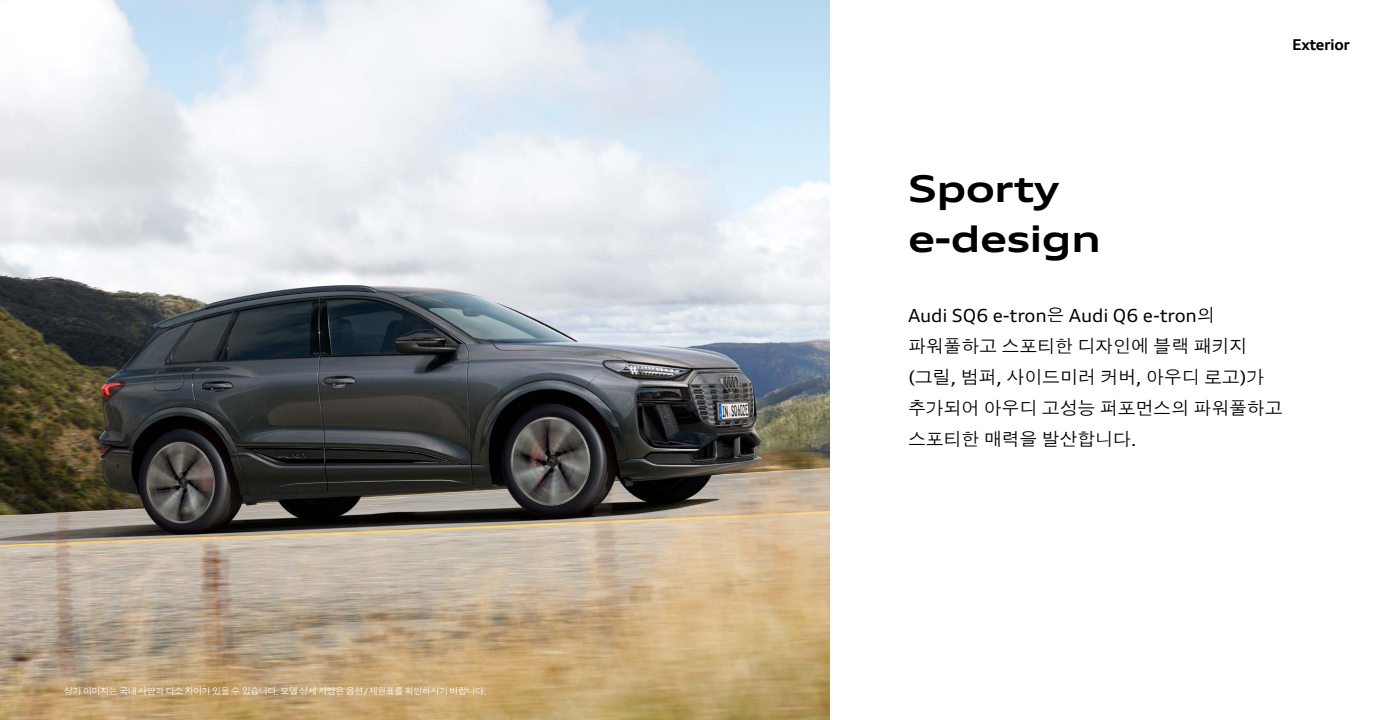
<style>
.page{position:relative;width:1400px;height:720px;background:#fff}
.page>*{position:absolute;margin:0;border:0;box-sizing:border-box;transform-origin:0 0}
.t1{font:700 expanded 37px/50px "Audi Type";letter-spacing:-.02em;color:#000}
.t2{font:18px/31px "Audi Type KR";letter-spacing:-.01em;color:#000}
.t3{font:expanded 18px "Audi Type";letter-spacing:-.01em;color:#000}
.t4{font:700 expanded 15px "Audi Type";letter-spacing:-.025em;color:#000}
.t5{font:9px "Audi Type KR";letter-spacing:-.05em;color:#fff}
.s1{font-family:"Audi Type";font-stretch:expanded}
.s2{font-family:"Audi Type KR";font-stretch:normal}
</style>
<div class="page">
<img style="left:0;top:0;width:830px;height:720px">
<p class="t5" style="left:64px;top:686px;width:424px">상기 이미지는 국내 사양과 다소 차이가 있을 수 있습니다<span class="s1">.</span> 모델 상세 사양은 옵션<span class="s1">/</span>제원표를 확인하시기 바랍니다<span class="s1">.</span></p>
<p class="t4" style="left:1292px;top:35px;width:59px">Exterior</p>
<h1 class="t1" style="left:908px;top:163px;width:194px">Sporty e-design</h1>
<p class="t3" style="left:908px;top:304px;width:308px">Audi SQ6 e-tron<span class="s2">은</span> Audi Q6 e-tron<span class="s2">의</span></p>
<p class="t2" style="left:908px;top:330px;width:376px">파워풀하고 스포티한 디자인에 블랙 패키지 <span class="s1">(</span>그릴<span class="s1">,</span> 범퍼<span class="s1">,</span> 사이드미러 커버<span class="s1">,</span> 아우디 로고<span class="s1">)</span>가 추가되어 아우디 고성능 퍼포먼스의 파워풀하고 스포티한 매력을 발산합니다<span class="s1">.</span></p>
</div>
